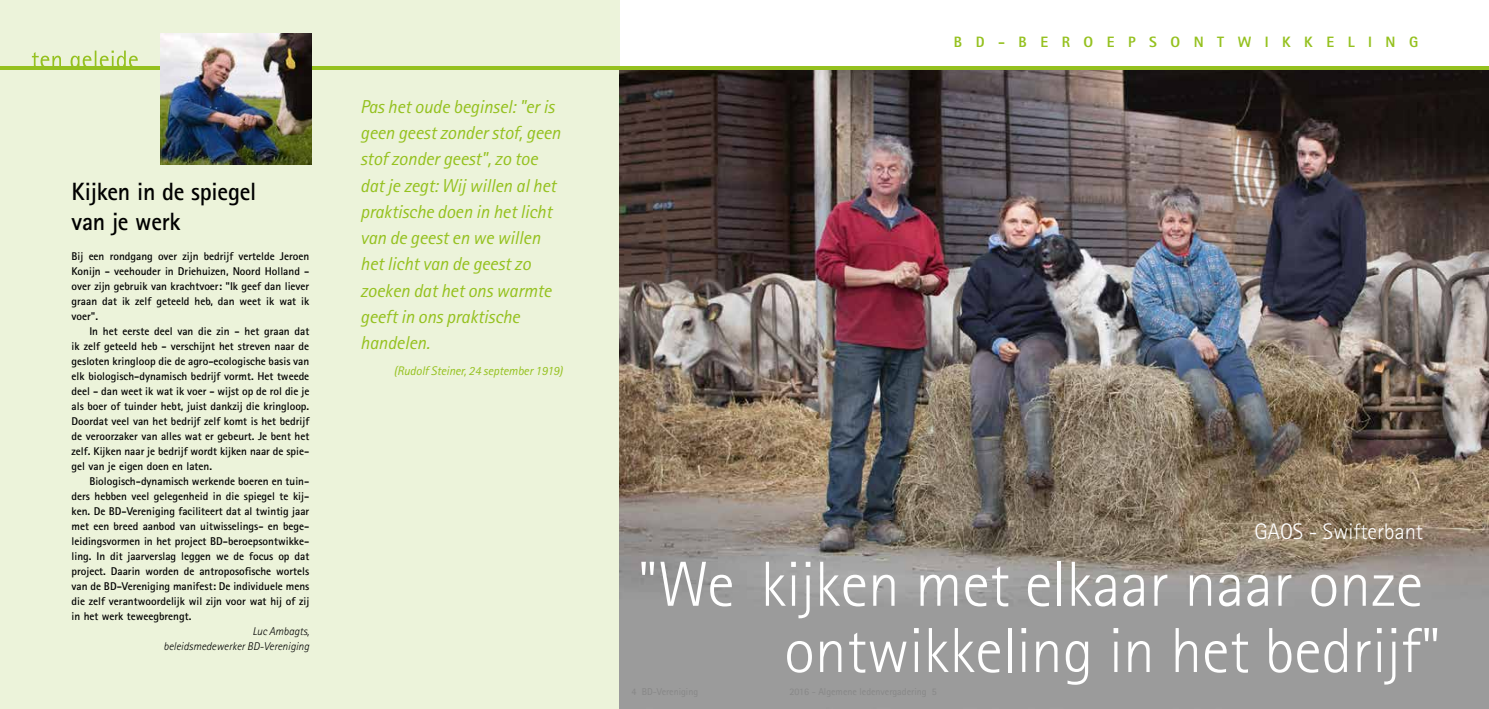
<style>
.page{position:relative;width:1489px;height:709px;background:#fff}
.page>*{position:absolute;margin:0;border:0;box-sizing:border-box;transform-origin:0 0}
.t1{font:300 63.75px/66.2px "Rotis Sans Serif";color:#fff;text-align:right}
.t2{font:700 25px/30px "Rotis Sans Serif";letter-spacing:-.01em;color:#000;scale:.96 1}
.t3{font:300 22.5px "Rotis Sans Serif";color:#fff}
.t4{font:italic 18.75px/26.2px "Rotis Sans Serif";letter-spacing:-.01em;color:#95c11f}
.t5{font:800 15px "Rotis Sans Serif";letter-spacing:.9em;color:#95c11f}
.t6{font:italic 12.5px "Rotis Sans Serif";letter-spacing:-.01em;color:#95c11f}
.t7{font:700 11.25px/15px "Rotis Sans Serif";color:#000;text-align:justify}
.t8{font:italic 300 11.25px/15px "Rotis Sans Serif";color:#000;text-align:right}
</style>
<div class="page">
<div style="left:0;top:0;width:619px;height:709px;background:#ecf3da"></div>
<svg style="left:32px;top:51px;width:106px;height:15px"></svg>
<img style="left:619px;top:70px;width:869px;height:639px">
<hr style="left:0;top:66px;width:1488px;height:4px;background:#95c11f">
<img style="left:161px;top:34px;width:151px;height:130px">
<h2 class="t2" style="left:72px;top:176px;width:194px">Kijken in de spiegel van je werk</h2>
<p class="t7" style="left:72px;top:248px;width:239px">Bij een rondgang over zijn bedrijf vertelde Jeroen Konijn - veehouder in Driehuizen, Noord Holland - over zijn gebruik van krachtvoer: "Ik geef dan liever graan dat ik zelf geteeld heb, dan weet ik wat ik voer".</p>
<p class="t7" style="left:72px;top:323px;width:239px;text-indent:18px">In het eerste deel van die zin - het graan dat ik zelf geteeld heb - verschijnt het streven naar de gesloten kringloop die de agro-ecologische basis van elk biologisch-dynamisch bedrijf vormt. Het tweede deel - dan weet ik wat ik voer - wijst op de rol die je als boer of tuinder hebt, juist dankzij die kringloop.<br>Doordat veel van het bedrijf zelf komt is het bedrijf de veroorzaker van alles wat er gebeurt. Je bent het zelf. Kijken naar je bedrijf wordt kijken naar de spie&shy;gel van je eigen doen en laten.</p>
<p class="t7" style="left:72px;top:473px;width:239px;text-indent:18px">Biologisch-dynamisch werkende boeren en tuin&shy;ders hebben veel gelegenheid in die spiegel te kij&shy;ken. De BD-Vereniging faciliteert dat al twintig jaar met een breed aanbod van uitwisselings- en bege&shy;leidingsvormen in het project BD-beroepsontwikke&shy;ling. In dit jaarverslag leggen we de focus op dat project. Daarin worden de antroposofische wortels van de BD-Vereniging manifest: De individuele mens die zelf verantwoordelijk wil zijn voor wat hij of zij in het werk teweegbrengt.</p>
<p class="t8" style="left:164px;top:623px;width:147px">Luc Ambagts,<br>beleidsmedewerker BD-Vereniging</p>
<p class="t4" style="left:360px;top:93px;width:202px">Pas het oude beginsel: "er is geen geest zonder stof, geen stof zonder geest", zo toe dat je zegt: Wij willen al het praktische doen in het licht van de geest en we willen het licht van de geest zo zoeken dat het ons warmte geeft in ons praktische handelen.</p>
<p class="t6" style="left:394px;top:364px;width:170px">(Rudolf Steiner, 24 september 1919)</p>
<h3 class="t5" style="left:953px;top:32px;width:466px">BD-BEROEPSONTWIKKELING</h3>
<h3 class="t3" style="left:1254px;top:519px;width:170px">GAOS - Swifterbant</h3>
<h1 class="t1" style="left:637px;top:551px;width:804px">"We kijken met elkaar naar onze ontwikkeling in het bedrijf"</h1>
</div>
